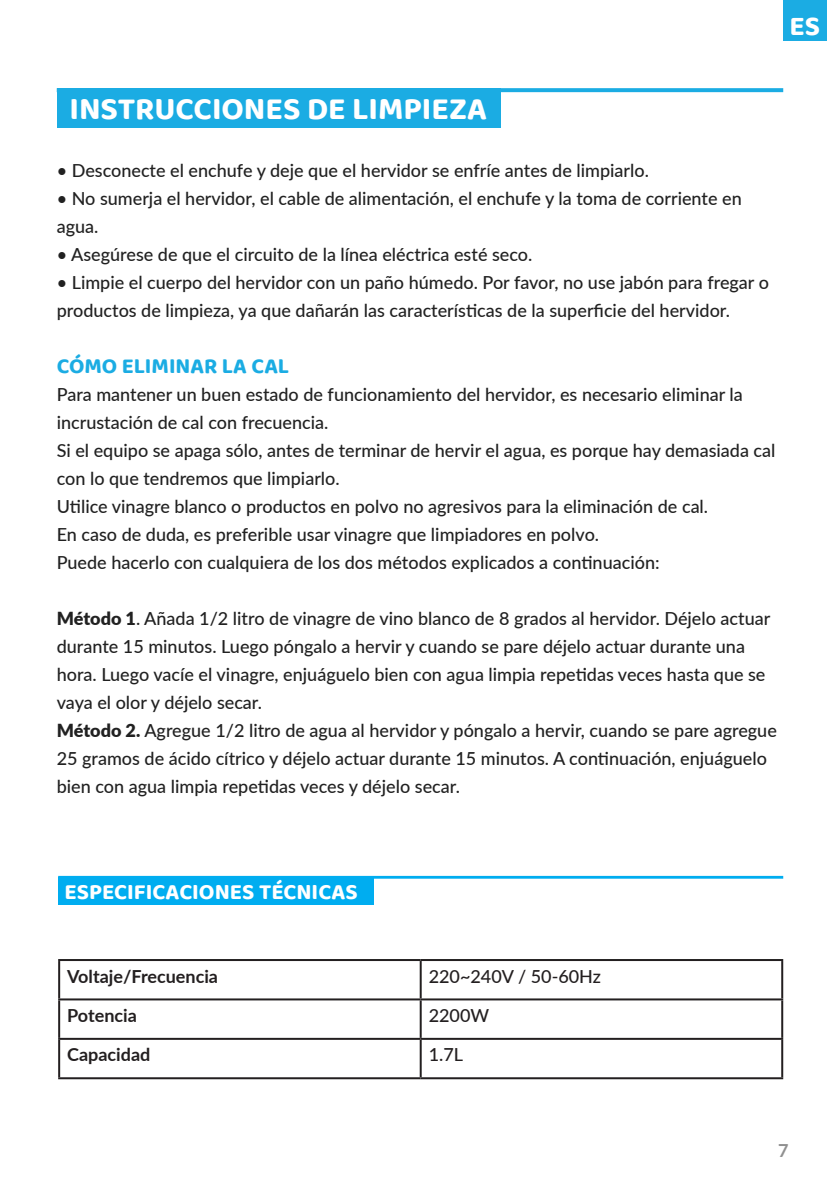
<style>
.page{position:relative;width:840px;height:1191px;background:#fff}
.page>*{position:absolute;margin:0;border:0;box-sizing:border-box;transform-origin:0 0}
.t1{font:700 32px "Baloo 2";color:#fff}
.t2{font:700 28px "Baloo 2";color:#fff}
.t3{font:700 22.4px "Baloo 2";color:#fff}
.t4{font:700 22px "Baloo 2";color:#1bace3}
.t5{font:500 18px/28px "Lato";color:#212121}
.t6{font:700 18px "Lato";color:#231f20}
.t7{font:500 18px "Lato";color:#231f20}
.t8{font:700 18px "Lato";color:#909090}
.s1{font-weight:900}
</style>
<div class="page">
<div style="left:782px;top:0;width:43px;height:41px;background:#1bace3"></div>
<div style="left:57px;top:88px;width:443px;height:40px;background:#1bace3"></div>
<hr style="left:57px;top:88px;width:725px;height:4px;background:#1bace3">
<div style="left:58px;top:877px;width:315px;height:28px;background:#00adf0"></div>
<hr style="left:58px;top:876px;width:724px;height:2px;background:#00adf0">
<hr style="left:58px;top:959px;width:362px;height:2px;background:#231f20">
<hr style="left:58px;top:961px;width:2px;height:37px;background:#231f20">
<hr style="left:420px;top:959px;width:362px;height:2px;background:#231f20">
<hr style="left:419px;top:961px;width:2px;height:37px;background:#231f20">
<hr style="left:780px;top:961px;width:2px;height:37px;background:#231f20">
<hr style="left:58px;top:998px;width:362px;height:2px;background:#231f20">
<hr style="left:58px;top:1000px;width:2px;height:37px;background:#231f20">
<hr style="left:420px;top:998px;width:362px;height:2px;background:#231f20">
<hr style="left:419px;top:1000px;width:2px;height:37px;background:#231f20">
<hr style="left:780px;top:1000px;width:2px;height:37px;background:#231f20">
<hr style="left:58px;top:1037px;width:362px;height:2px;background:#231f20">
<hr style="left:58px;top:1039px;width:2px;height:38px;background:#231f20">
<hr style="left:420px;top:1037px;width:362px;height:2px;background:#231f20">
<hr style="left:419px;top:1039px;width:2px;height:38px;background:#231f20">
<hr style="left:780px;top:1039px;width:2px;height:38px;background:#231f20">
<hr style="left:58px;top:1077px;width:362px;height:2px;background:#231f20">
<hr style="left:420px;top:1077px;width:362px;height:2px;background:#231f20">
<h2 class="t2" style="left:788px;top:9px;width:32px">ES</h2>
<p class="t1" style="left:69px;top:89px;width:419px">INSTRUCCIONES DE LIMPIEZA</p>
<p class="t5" style="left:57px;top:156px;width:593px">• Desconecte el enchufe y deje que el hervidor se enfríe antes de limpiarlo.</p>
<p class="t5" style="left:57px;top:184px;width:686px">• No sumerja el hervidor, el cable de alimentación, el enchufe y la toma de corriente en agua.</p>
<p class="t5" style="left:57px;top:240px;width:477px">• Asegúrese de que el circuito de la línea eléctrica esté seco.</p>
<p class="t5" style="left:57px;top:268px;width:713px">• Limpie el cuerpo del hervidor con un paño húmedo. Por favor, no use jabón para fregar o productos de limpieza, ya que dañarán las características de la superficie del hervidor.</p>
<p class="t4" style="left:57px;top:353px;width:234px">CÓMO ELIMINAR LA CAL</p>
<p class="t5" style="left:57px;top:380px;width:687px">Para mantener un buen estado de funcionamiento del hervidor, es necesario eliminar la incrustación de cal con frecuencia.</p>
<p class="t5" style="left:57px;top:436px;width:719px">Si el equipo se apaga sólo, antes de terminar de hervir el agua, es porque hay demasiada cal con lo que tendremos que limpiarlo.</p>
<p class="t5" style="left:57px;top:492px;width:652px">Utilice vinagre blanco o productos en polvo no agresivos para la eliminación de cal.</p>
<p class="t5" style="left:57px;top:520px;width:543px">En caso de duda, es preferible usar vinagre que limpiadores en polvo.</p>
<p class="t5" style="left:57px;top:548px;width:604px">Puede hacerlo con cualquiera de los dos métodos explicados a continuación:</p>
<p class="t5" style="left:57px;top:604px;width:714px"><span class="s1">Método 1</span>. Añada 1/2 litro de vinagre de vino blanco de 8 grados al hervidor. Déjelo actuar durante 15 minutos. Luego póngalo a hervir y cuando se pare déjelo actuar durante una hora. Luego vacíe el vinagre, enjuáguelo bien con agua limpia repetidas veces hasta que se vaya el olor y déjelo secar.</p>
<p class="t5" style="left:57px;top:716px;width:721px"><span class="s1">Método 2.</span> Agregue 1/2 litro de agua al hervidor y póngalo a hervir, cuando se pare agregue<br>25 gramos de ácido cítrico y déjelo actuar durante 15 minutos. A continuación, enjuáguelo bien con agua limpia repetidas veces y déjelo secar.</p>
<p class="t3" style="left:64px;top:878px;width:295px">ESPECIFICACIONES TÉCNICAS</p>
<p class="t6" style="left:67px;top:962px;width:152px">Voltaje/Frecuencia</p>
<p class="t7" style="left:428px;top:963px;width:174px">220~240V / 50-60Hz</p>
<p class="t6" style="left:67px;top:1002px;width:71px">Potencia</p>
<p class="t7" style="left:428px;top:1002px;width:62px">2200W</p>
<p class="t6" style="left:67px;top:1041px;width:85px">Capacidad</p>
<p class="t7" style="left:428px;top:1041px;width:36px">1.7L</p>
<p class="t8" style="left:777px;top:1137px;width:12px">7</p>
</div>
